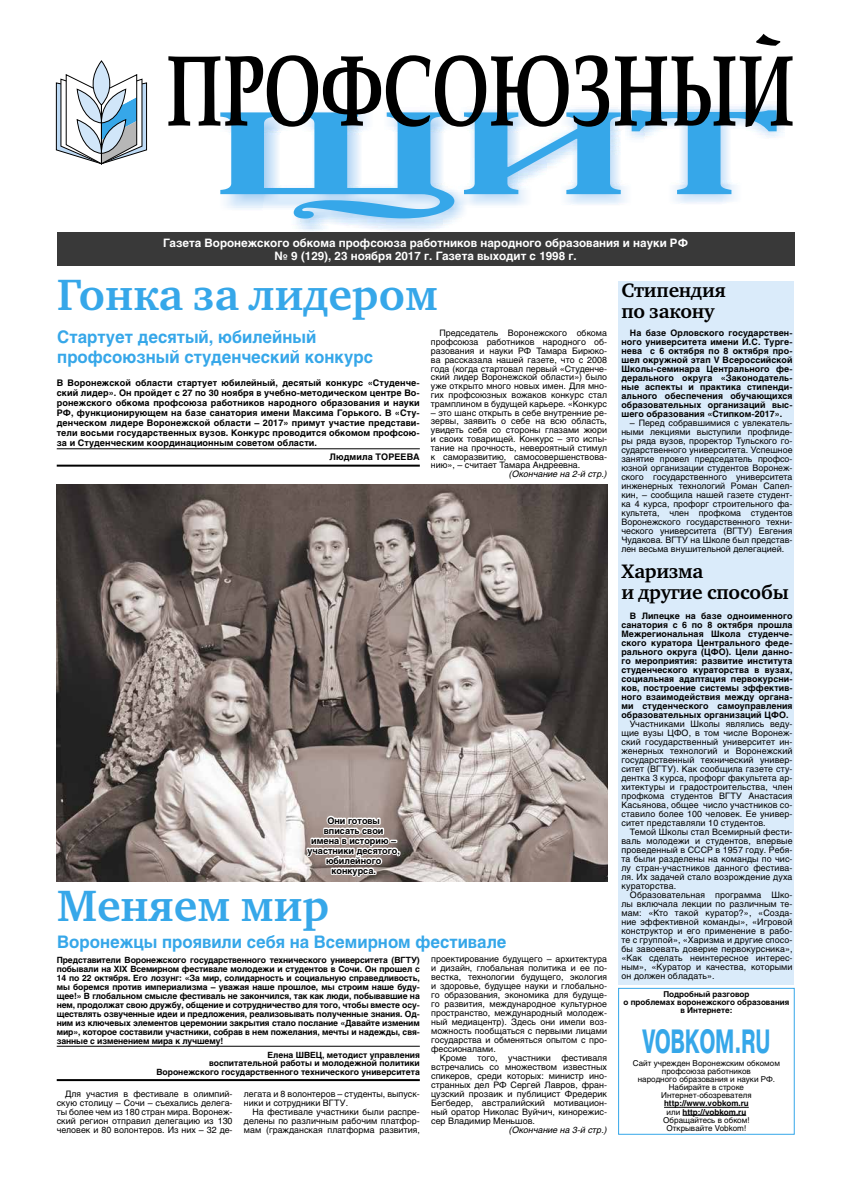
<style>
.page{position:relative;width:851px;height:1191px;background:#fff}
.page>*{position:absolute;margin:0;border:0;box-sizing:border-box;transform-origin:0 0}
.t1{font:700 45px "Charter C";color:#36a7e9}
.t2{font:700 condensed 32px "Pragmatica";letter-spacing:-.015em;color:#36a7e9;scale:.8 1}
.t3{font:700 20px/21px "Charter C";letter-spacing:-.01em;color:#000}
.t4{font:700 17.1px/19.8px "Helios C";color:#36a7e9}
.t5{font:700 11.5px/13px "Helios C";color:#fff;text-align:center}
.t6{font:700 9px/10px "Helios C";color:#000;text-align:justify}
.t7{font:8.8px/9px "Helios C";color:#000;text-align:justify}
.t8{font:700 8.8px/9px "Helios C";letter-spacing:.01em;color:#000;text-align:justify}
.t9{font:italic 8.8px "Helios C";color:#000}
.t10{font:700 8.5px/9px "Helios C";color:#000;text-align:justify}
.t11{font:8px/8px "Helios C";color:#000;text-align:center}
.t12{font:700 8px/8px "Helios C";color:#000;text-align:center}
.s1{font-weight:700}
</style>
<div class="page">
<img style="left:400px;top:230px;width:19px;height:1px">
<img style="left:296px;top:221px;width:156px;height:1px">
<img style="left:296px;top:219px;width:160px;height:2px">
<img style="left:296px;top:218px;width:161px;height:1px">
<svg style="left:168px;top:34px;width:624px;height:184px"></svg>
<svg style="left:56px;top:60px;width:91px;height:105px"></svg>
<div style="left:57px;top:232px;width:737px;height:33px;background:#393939"></div>
<div style="left:618px;top:281px;width:176px;height:703px;background:#daebfa"></div>
<hr style="left:57px;top:1046px;width:363px;height:1px;background:#000">
<hr style="left:57px;top:1079px;width:363px;height:2px;background:#000">
<hr style="left:57px;top:448px;width:363px;height:1px;background:#000">
<hr style="left:57px;top:464px;width:363px;height:2px;background:#000">
<hr style="left:664px;top:1107px;width:84px;height:1px;background:#000">
<hr style="left:682px;top:1115px;width:64px;height:1px;background:#000">
<div style="left:618px;top:987px;width:176px;height:147px;border:1px solid #36a7e9"></div>
<img style="left:57px;top:484px;width:550px;height:397px">
<svg style="left:304px;top:812px;width:97px;height:70px"></svg>
<h3 class="t5" style="left:163px;top:236px;width:526px">Газета Воронежского обкома профсоюза работников народного образования и науки РФ № 9 (129), 23 ноября 2017 г. Газета выходит с 1998 г.</h3>
<h1 class="t1" style="left:57px;top:270px;width:382px">Гонка за лидером</h1>
<h3 class="t4" style="left:57px;top:327px;width:317px">Стартует десятый, юбилейный профсоюзный студенческий конкурс</h3>
<p class="t6" style="left:57px;top:378px;width:364px">В Воронежской области стартует юбилейный, десятый конкурс «Студенче&shy;ский лидер». Он пройдет с 27 по 30 ноября в учебно-методическом центре Во&shy;ронежского обкома профсоюза работников народного образования и науки РФ, функционирующем на базе санатория имени Максима Горького. В «Сту&shy;денческом лидере Воронежской области – 2017» примут участие представи&shy;тели восьми государственных вузов. Конкурс проводится обкомом профсою&shy;за и Студенческим координационным советом области.</p>
<p class="t6" style="left:329px;top:452px;width:92px">Людмила ТОРЕЕВА</p>
<p class="t7" style="left:431px;top:329px;width:178px;text-indent:9px">Председатель Воронежского обкома профсоюза работников народного об&shy;разования и науки РФ Тамара Бирюко&shy;ва рассказала нашей газете, что с 2008 года (когда стартовал первый «Студенче&shy;ский лидер Воронежской области») было уже открыто много новых имен. Для мно&shy;гих профсоюзных вожаков конкурс стал трамплином в будущей карьере. «Конкурс</p>
<p class="t7" style="left:431px;top:408px;width:178px">– это шанс открыть в себе внутренние ре&shy;зервы, заявить о себе на всю область, увидеть себя со стороны глазами жюри и своих товарищей. Конкурс – это испы&shy;тание на прочность, невероятный стимул к саморазвитию, самосовершенствова&shy;нию», – считает Тамара Андреевна.</p>
<p class="t9" style="left:509px;top:469px;width:99px">(Окончание на 2-й стр.)</p>
<p class="t6" style="left:307px;top:815px;width:94px;text-align:center">Они готовы<br>вписать свои<br>имена в историю – участники десятого, юбилейного конкурса.</p>
<h1 class="t1" style="left:57px;top:881px;width:273px">Меняем мир</h1>
<h3 class="t4" style="left:57px;top:932px;width:451px">Воронежцы проявили себя на Всемирном фестивале</h3>
<p class="t10" style="left:57px;top:955px;width:364px">Представители Воронежского государственного технического университета (ВГТУ) побывали на XIX Всемирном фестивале молодежи и студентов в Сочи. Он прошел с 14 по 22 октября. Его лозунг: «За мир, солидарность и социальную справедливость, мы боремся против империализма – уважая наше прошлое, мы строим наше буду&shy;щее!» В глобальном смысле фестиваль не закончился, так как люди, побывавшие на нем, продолжат свою дружбу, общение и сотрудничество для того, чтобы вместе осу&shy;ществлять озвученные идеи и предложения, реализовывать полученные знания. Од&shy;ним из ключевых элементов церемонии закрытия стало послание «Давайте изменим мир», которое составили участники, собрав в нем пожелания, мечты и надежды, свя&shy;занные с изменением мира к лучшему!</p>
<p class="t10" style="left:156px;top:1050px;width:265px;line-height:8.5px;text-align:right">Елена ШВЕЦ, методист управления<br>воспитательной работы и молодежной политики<br>Воронежского государственного технического университета</p>
<p class="t7" style="left:57px;top:1089px;width:177px;text-indent:9px">Для участия в фестивале в олимпий&shy;скую столицу – Сочи – съехались делега&shy;ты более чем из 180 стран мира. Воронеж&shy;ский регион отправил делегацию из 130 человек и 80 волонтеров. Из них – 32 де-</p>
<p class="t7" style="left:244px;top:1089px;width:177px">легата и 8 волонтеров – студенты, выпуск&shy;ники и сотрудники ВГТУ.</p>
<p class="t7" style="left:244px;top:1107px;width:177px;text-indent:9px">На фестивале участники были распре&shy;делены по различным рабочим платфор&shy;мам (гражданская платформа развития,</p>
<p class="t7" style="left:431px;top:954px;width:177px">проектирование будущего – архитектура и дизайн, глобальная политика и ее по&shy;вестка, технологии будущего, экология и здоровье, будущее науки и глобально&shy;го образования, экономика для будуще&shy;го развития, международное культурное пространство, международный молодеж&shy;ный медиацентр). Здесь они имели воз&shy;можность пообщаться с первыми лицами государства и обменяться опытом с про&shy;фессионалами.</p>
<p class="t7" style="left:431px;top:1053px;width:177px;text-indent:9px">Кроме того, участники фестиваля встречались со множеством известных спикеров, среди которых: министр ино&shy;странных дел РФ Сергей Лавров, фран&shy;цузский прозаик и публицист Фредерик Бегбедер, австралийский мотивацион&shy;ный оратор Николас Вуйчич, кинорежис&shy;сер Владимир Меньшов.</p>
<p class="t9" style="left:509px;top:1124px;width:99px">(Окончание на 3-й стр.)</p>
<h3 class="t3" style="left:621px;top:280px;width:106px">Стипендия по закону</h3>
<p class="t8" style="left:621px;top:328px;width:173px;text-indent:9px">На базе Орловского государствен&shy;ного университета имени И.С. Турге&shy;нева с 6 октября по 8 октября про&shy;шел окружной этап V Всероссийской Школы-семинара Центрального фе&shy;дерального округа «Законодатель&shy;ные аспекты и практика стипенди&shy;ального обеспечения обучающихся образовательных организаций выс&shy;шего образования «Стипком-2017».</p>
<p class="t7" style="left:621px;top:418px;width:173px;text-indent:9px">– Перед собравшимися с увлекатель&shy;ными лекциями выступили профлиде&shy;ры ряда вузов, проректор Тульского го&shy;сударственного университета. Успешное занятие провел председатель профсо&shy;юзной организации студентов Воронеж&shy;ского государственного университета инженерных технологий Роман Сапел&shy;кин, – сообщила нашей газете студент&shy;ка 4 курса, профорг строительного фа&shy;культета, член профкома студентов Воронежского государственного техни&shy;ческого университета (ВГТУ) Евгения Чудакова. ВГТУ на Школе был представ&shy;лен весьма внушительной делегацией.</p>
<h3 class="t3" style="left:621px;top:561px;width:169px">Харизма<br>и другие способы</h3>
<p class="t8" style="left:621px;top:611px;width:173px;text-indent:9px">В Липецке на базе одноименного санатория с 6 по 8 октября прошла Межрегиональная Школа студенче&shy;ского куратора Центрального феде&shy;рального округа (ЦФО). Цели данно&shy;го мероприятия: развитие института студенческого кураторства в вузах, социальная адаптация первокурсни&shy;ков, построение системы эффектив&shy;ного взаимодействия между органа&shy;ми студенческого самоуправления образовательных организаций ЦФО.</p>
<p class="t7" style="left:621px;top:719px;width:173px;text-indent:9px">Участниками Школы являлись веду&shy;щие вузы ЦФО, в том числе Воронеж&shy;ский государственный университет ин&shy;женерных технологий и Воронежский государственный технический универ&shy;ситет (ВГТУ). Как сообщила газете сту&shy;дентка 3 курса, профорг факультета ар&shy;хитектуры и градостроительства, член профкома студентов ВГТУ Анастасия Касьянова, общее число участников со&shy;ставило более 100 человек. Ее универ&shy;ситет представляли 10 студентов.</p>
<p class="t7" style="left:621px;top:827px;width:173px;text-indent:9px">Темой Школы стал Всемирный фести&shy;валь молодежи и студентов, впервые проведенный в СССР в 1957 году. Ребя&shy;та были разделены на команды по чис&shy;лу стран-участников данного фестива&shy;ля. Их задачей стало возрождение духа кураторства.</p>
<p class="t7" style="left:621px;top:890px;width:173px;text-indent:9px">Образовательная программа Шко&shy;лы включала лекции по различным те&shy;мам: «Кто такой куратор?», «Созда&shy;ние эффективной команды», «Игровой конструктор и его применение в рабо&shy;те с группой», «Харизма и другие спосо&shy;бы завоевать доверие первокурсника», «Как сделать неинтересное интерес&shy;ным», «Куратор и качества, которыми он должен обладать».</p>
<p class="t12" style="left:623px;top:990px;width:167px">Подробный разговор<br>о проблемах воронежского образования в Интернете:</p>
<h2 class="t2" style="left:642px;top:1024px;width:162px">VOBKOM.RU</h2>
<p class="t11" style="left:632px;top:1059px;width:149px">Сайт учрежден Воронежским обкомом профсоюза работников<br>народного образования и науки РФ.<br>Набирайте в строке<br>Интернет-обозревателя</p>
<p class="t11" style="left:663px;top:1099px;width:88px"><span class="s1">http://www.vobkom.ru </span>или <span class="s1">http://vobkom.ru<br></span>Обращайтесь в обком!<br>Открывайте Vobkom!</p>
</div>
